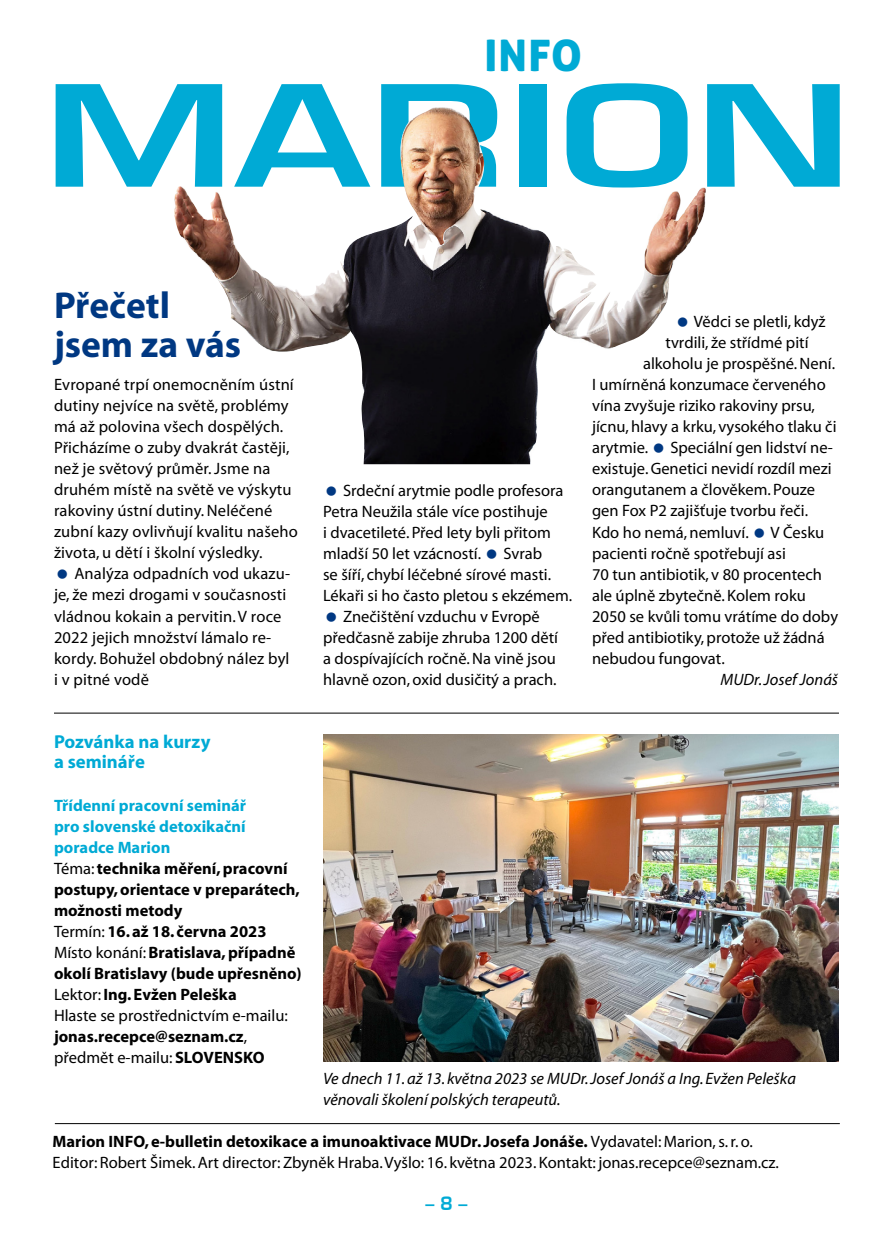
<style>
.page{position:relative;width:893px;height:1234px;background:#fff}
.page>*{position:absolute;margin:0;border:0;box-sizing:border-box;transform-origin:0 0}
.t1{font:700 136.65px "Euromode";color:#00aad5;scale:1.39 1}
.t2{font:43.35px "Aller Display";color:#00aad5}
.t3{font:700 37.5px/39px "Myriad CE";color:#003882}
.t4{font:700 18.75px/20.2px "Myriad CE";color:#00aad5}
.t5{font:700 18px "Euromode";color:#00aad5}
.t6{font:16.5px/21px "Myriad CE";color:#000}
.t7{font:700 16.5px/21px "Myriad CE";color:#000}
.t8{font:italic 16.5px/21px "Myriad CE";color:#000}
.s1{color:#00aad5}
.s2{font-weight:400}
.s3{font-weight:700}
</style>
<div class="page">
<hr style="left:55px;top:1122px;width:785px;height:1px;background:#000">
<hr style="left:54px;top:712px;width:785px;height:1px;background:#000">
<img style="left:174px;top:107px;width:532px;height:357px">
<img style="left:323px;top:734px;width:516px;height:327px">
<svg style="left:678px;top:317px;width:9px;height:10px"></svg>
<svg style="left:654px;top:443px;width:9px;height:10px"></svg>
<h2 class="t2" style="left:484px;top:28px;width:99px">INFO</h2>
<h1 class="t1" style="left:43px;top:53px;width:583px">MARION</h1>
<h3 class="t3" style="left:54px;top:287px;width:189px">Přečetl jsem za vás</h3>
<p class="t6" style="left:54px;top:375px;width:245px">Evropané trpí onemocněním ústní dutiny nejvíce na světě, problémy má až polovina všech dospělých.<br>Přicházíme o zuby dvakrát častěji, než je světový průměr. Jsme na druhém místě na světě ve výskytu rakoviny ústní dutiny. Neléčené zubní kazy ovlivňují kvalitu našeho života, u dětí i školní výsledky.</p>
<p class="t6" style="left:54px;top:564px;width:238px;text-indent:20px">Analýza odpadních vod ukazu&shy;je, že mezi drogami v současnosti vládnou kokain a pervitin. V roce<br>2022 jejich množství lámalo re&shy;kordy. Bohužel obdobný nález byl i v pitné vodě</p>
<p class="t4" style="left:54px;top:731px;width:158px">Pozvánka na kurzy a semináře</p>
<p class="t7" style="left:54px;top:794px;width:249px"><span class="s1">Třídenní pracovní seminář<br>pro slovenské detoxikační poradce Marion<br></span><span class="s2">Téma:</span> technika měření, pracovní postupy, orientace v preparátech, možnosti metody<br><span class="s2">Termín:</span> 16. až 18. června 2023<br><span class="s2">Místo konání:</span> Bratislava, případně okolí Bratislavy (bude upřesněno)<br><span class="s2">Lektor:</span> Ing. Evžen Peleška<br><span class="s2">Hlaste se prostřednictvím e-mailu: </span>jonas.recepce@seznam.cz<span class="s2">, předmět e-mailu:</span> SLOVENSKO</p>
<p class="t6" style="left:323px;top:480px;width:242px;text-indent:20px">Srdeční arytmie podle profesora<br>Petra Neužila stále více postihuje<br>i dvacetileté. Před lety byli přitom mladší 50 let vzácností.</p>
<p class="t6" style="left:503px;top:543px;width:40px">Svrab</p>
<p class="t6" style="left:323px;top:564px;width:230px">se šíří, chybí léčebné sírové masti.</p>
<p class="t6" style="left:323px;top:585px;width:251px">Lékaři si ho často pletou s ekzémem.</p>
<p class="t6" style="left:343px;top:606px;width:198px">Znečištění vzduchu v Evropě</p>
<p class="t6" style="left:323px;top:627px;width:236px">předčasně zabije zhruba 1200 dětí</p>
<p class="t6" style="left:323px;top:648px;width:234px">a dospívajících ročně. Na vině jsou</p>
<p class="t6" style="left:323px;top:669px;width:235px">hlavně ozon, oxid dusičitý a prach.</p>
<p class="t6" style="left:694px;top:312px;width:133px">Vědci se pletli, když</p>
<p class="t6" style="left:666px;top:333px;width:144px">tvrdili, že střídmé pití</p>
<p class="t6" style="left:643px;top:354px;width:194px">alkoholu je prospěšné. Není.</p>
<p class="t6" style="left:592px;top:375px;width:235px">I umírněná konzumace červeného</p>
<p class="t6" style="left:592px;top:396px;width:224px">vína zvyšuje riziko rakoviny prsu,</p>
<p class="t6" style="left:592px;top:417px;width:246px">jícnu, hlavy a krku, vysokého tlaku či</p>
<p class="t6" style="left:592px;top:438px;width:58px">arytmie.</p>
<p class="t6" style="left:592px;top:438px;width:242px;text-indent:78px">Speciální gen lidství ne&shy;existuje. Genetici nevidí rozdíl mezi orangutanem a člověkem. Pouze gen Fox P2 zajišťuje tvorbu řeči.<br>Kdo ho nemá, nemluví.</p>
<p class="t6" style="left:592px;top:522px;width:248px;text-indent:178px">V Česku pacienti ročně spotřebují asi<br>70 tun antibiotik, v 80 procentech ale úplně zbytečně. Kolem roku<br>2050 se kvůli tomu vrátíme do doby před antibiotiky, protože už žádná nebudou fungovat.</p>
<p class="t8" style="left:720px;top:669px;width:119px">MUDr. Josef Jonáš</p>
<p class="t8" style="left:323px;top:1068px;width:475px">Ve dnech 11. až 13. května 2023 se MUDr. Josef Jonáš a Ing. Evžen Peleška věnovali školení polských terapeutů.</p>
<p class="t6" style="left:53px;top:1131px;width:728px"><span class="s3">Marion INFO, e-bulletin detoxikace a imunoaktivace MUDr. Josefa Jonáše.</span> Vydavatel: Marion, s. r. o.<br>Editor: Robert Šimek. Art director: Zbyněk Hraba. Vyšlo: 16. května 2023. Kontakt: jonas.recepce@seznam.cz.</p>
<p class="t5" style="left:426px;top:1191px;width:43px">– 8 –</p>
</div>
